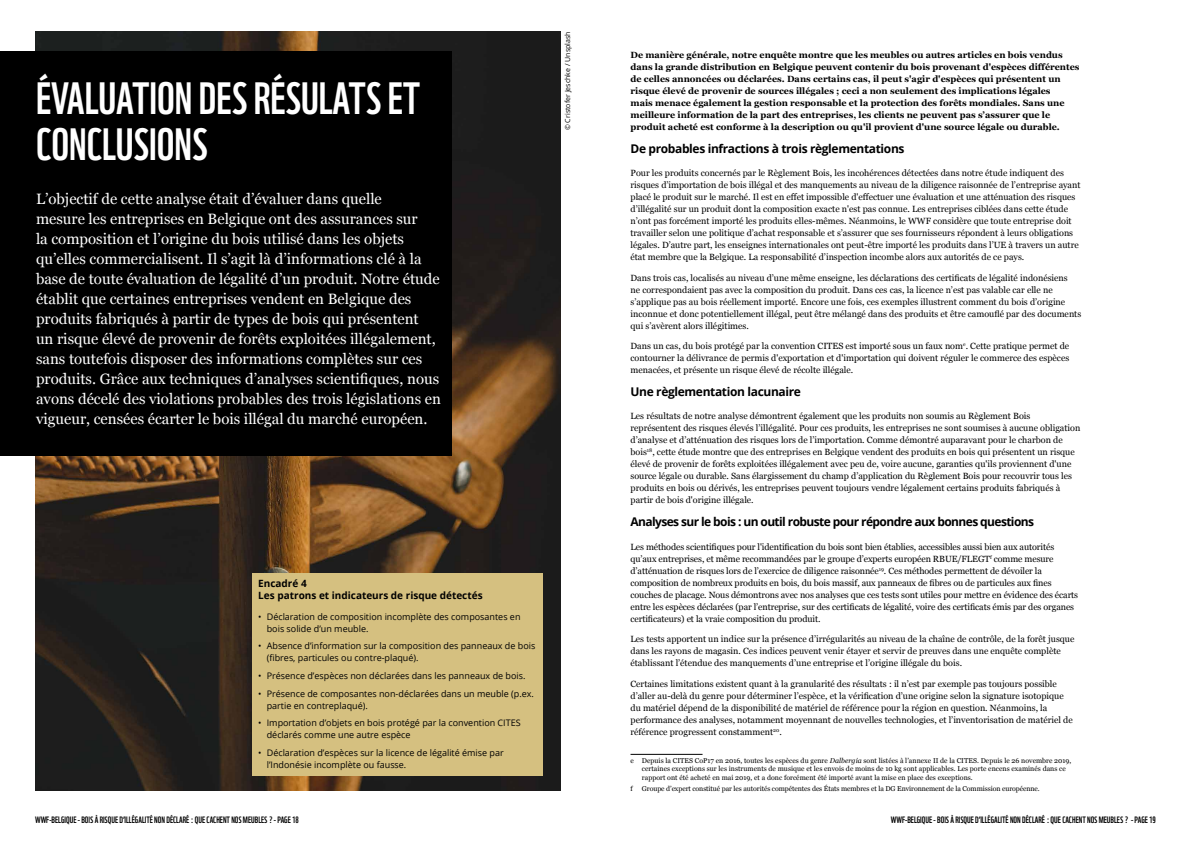
<style>
.page{position:relative;width:1191px;height:842px;background:#fff}
.page>*{position:absolute;margin:0;border:0;box-sizing:border-box;transform-origin:0 0}
.T2{font:44px/46px "WWF";color:#fff}
.Standfirst{font:15px/20px "Georgia";color:#fff}
.T5{font:700 12px "Open Sans";letter-spacing:-.03em;color:#000}
.T5-2{font:700 12px "Open Sans";letter-spacing:-.05em;color:#000}
.Boxed_T{font:700 10px "Open Sans";color:#000}
.BT{font:9px/12px "Georgia";color:#000}
.BT-2{font:700 9px/12px "Georgia";color:#000}
.t1{font:9px/12px "Open Sans";color:#000}
.t2{font:9px "WWF";color:#000}
.Footnotes{font:7px/8.4px "Georgia";letter-spacing:.005em;color:#000}
.t3{font:7px "Open Sans";color:#000}
.s1{font-style:italic}
</style>
<div class="page">
<img style="left:35px;top:31px;width:525px;height:760px">
<div style="left:0;top:51px;width:451px;height:405px;background:#000"></div>
<hr style="left:630px;top:754px;width:72px;height:1px;background:#000">
<div style="left:253px;top:574px;width:290px;height:202px;background:#d5c080"></div>
<p class="T2" style="left:36px;top:71px;width:385px">ÉVALUATION DES RÉSULATS ET<br>CONCLUSIONS</p>
<p class="Standfirst" style="left:36px;top:189px;width:406px">L’objectif de cette analyse était d’évaluer dans quelle<br>mesure les entreprises en Belgique ont des assurances sur<br>la composition et l’origine du bois utilisé dans les objets qu’elles commercialisent. Il s’agit là d’informations clé à la base de toute évaluation de légalité d’un produit. Notre étude établit que certaines entreprises vendent en Belgique des produits fabriqués à partir de types de bois qui présentent<br>un risque élevé de provenir de forêts exploitées illégalement, sans toutefois disposer des informations complètes sur ces produits. Grâce aux techniques d’analyses scientifiques, nous avons décelé des violations probables des trois législations en vigueur, censées écarter le bois illégal du marché européen.</p>
<p class="t3" style="left:563px;top:130px;width:100px;rotate:-90deg">© Cristofer Jeschke / Unsplash</p>
<p class="Boxed_T" style="left:258px;top:576px;width:50px">Encadré 4</p>
<p class="Boxed_T" style="left:258px;top:588px;width:226px">Les patrons et indicateurs de risque détectés</p>
<p class="t1" style="left:267px;top:610px;width:255px;text-indent:-9px">• Déclaration de composition incomplète des composantes en bois solide d’un meuble.</p>
<p class="t1" style="left:267px;top:640px;width:270px;text-indent:-9px">• Absence d’information sur la composition des panneaux de bois (fibres, particules ou contre-plaqué).</p>
<p class="t1" style="left:258px;top:669px;width:269px">• Présence d’espèces non déclarées dans les panneaux de bois.</p>
<p class="t1" style="left:267px;top:687px;width:269px;text-indent:-9px">• Présence de composantes non-déclarées dans un meuble (p.ex. partie en contreplaqué).</p>
<p class="t1" style="left:267px;top:717px;width:255px;text-indent:-9px">• Importation d’objets en bois protégé par la convention CITES déclarés comme une autre espèce</p>
<p class="t1" style="left:267px;top:746px;width:238px;text-indent:-9px">• Déclaration d’espèces sur la licence de légalité émise par l’Indonésie incomplète ou fausse.</p>
<p class="BT-2" style="left:630px;top:48px;width:450px">De manière générale, notre enquête montre que les meubles ou autres articles en bois vendus dans la grande distribution en Belgique peuvent contenir du bois provenant d'espèces différentes de celles annoncées ou déclarées. Dans certains cas, il peut s'agir d'espèces qui présentent un risque élevé de provenir de sources illégales ; ceci a non seulement des implications légales<br>mais menace également la gestion responsable et la protection des forêts mondiales. Sans une meilleure information de la part des entreprises, les clients ne peuvent pas s’assurer que le produit acheté est conforme à la description ou qu'il provient d'une source légale ou durable.</p>
<p class="T5" style="left:630px;top:140px;width:275px">De probables infractions à trois règlementations</p>
<p class="BT" style="left:630px;top:167px;width:451px">Pour les produits concernés par le Règlement Bois, les incohérences détectées dans notre étude indiquent des risques d’importation de bois illégal et des manquements au niveau de la diligence raisonnée de l’entreprise ayant placé le produit sur le marché. Il est en effet impossible d'effectuer une évaluation et une atténuation des risques d’illégalité sur un produit dont la composition exacte n'est pas connue. Les entreprises ciblées dans cette étude n’ont pas forcément importé les produits elles-mêmes. Néanmoins, le WWF considère que toute entreprise doit travailler selon une politique d’achat responsable et s’assurer que ses fournisseurs répondent à leurs obligations légales. D’autre part, les enseignes internationales ont peut-être importé les produits dans l’UE à travers un autre état membre que la Belgique. La responsabilité d’inspection incombe alors aux autorités de ce pays.</p>
<p class="BT" style="left:630px;top:271px;width:452px">Dans trois cas, localisés au niveau d’une même enseigne, les déclarations des certificats de légalité indonésiens<br>ne correspondaient pas avec la composition du produit. Dans ces cas, la licence n’est pas valable car elle ne s’applique pas au bois réellement importé. Encore une fois, ces exemples illustrent comment du bois d’origine inconnue et donc potentiellement illégal, peut être mélangé dans des produits et être camouflé par des documents qui s’avèrent alors illégitimes.</p>
<p class="BT" style="left:630px;top:340px;width:440px;text-align:justify">Dans un cas, du bois protégé par la convention CITES est importé sous un faux nom<sup>e</sup>. Cette pratique permet de contourner la délivrance de permis d'exportation et d'importation qui doivent réguler le commerce des espèces menacées, et présente un risque élevé de récolte illégale.</p>
<p class="T5" style="left:630px;top:383px;width:172px">Une règlementation lacunaire</p>
<p class="BT" style="left:630px;top:410px;width:451px">Les résultats de notre analyse démontrent également que les produits non soumis au Règlement Bois représentent des risques élevés l’illégalité. Pour ces produits, les entreprises ne sont soumises à aucune obligation d’analyse et d’atténuation des risques lors de l’importation. Comme démontré auparavant pour le charbon de bois<sup>18</sup>, cette étude montre que des entreprises en Belgique vendent des produits en bois qui présentent un risque élevé de provenir de forêts exploitées illégalement avec peu de, voire aucune, garanties qu'ils proviennent d'une source légale ou durable. Sans élargissement du champ d’application du Règlement Bois pour recouvrir tous les produits en bois ou dérivés, les entreprises peuvent toujours vendre légalement certains produits fabriqués à partir de bois d'origine illégale.</p>
<p class="T5-2" style="left:630px;top:513px;width:405px">Analyses sur le bois : un outil robuste pour répondre aux bonnes questions</p>
<p class="BT" style="left:630px;top:540px;width:449px">Les méthodes scientifiques pour l'identification du bois sont bien établies, accessibles aussi bien aux autorités qu’aux entreprises, et même recommandées par le groupe d’experts européen RBUE/FLEGT<sup>f</sup> comme mesure d’atténuation de risques lors de l’exercice de diligence raisonnée<sup>19</sup>. Ces méthodes permettent de dévoiler la composition de nombreux produits en bois, du bois massif, aux panneaux de fibres ou de particules aux fines couches de placage. Nous démontrons avec nos analyses que ces tests sont utiles pour mettre en évidence des écarts entre les espèces déclarées (par l’entreprise, sur des certificats de légalité, voire des certificats émis par des organes certificateurs) et la vraie composition du produit.</p>
<p class="BT" style="left:630px;top:633px;width:445px">Les tests apportent un indice sur la présence d’irrégularités au niveau de la chaîne de contrôle, de la forêt jusque dans les rayons de magasin. Ces indices peuvent venir étayer et servir de preuves dans une enquête complète établissant l’étendue des manquements d’une entreprise et l’origine illégale du bois.</p>
<p class="BT" style="left:630px;top:677px;width:444px">Certaines limitations existent quant à la granularité des résultats : il n’est par exemple pas toujours possible d’aller au-delà du genre pour déterminer l’espèce, et la vérification d’une origine selon la signature isotopique du matériel dépend de la disponibilité de matériel de référence pour la région en question. Néanmoins, la performance des analyses, notamment moyennant de nouvelles technologies, et l’inventorisation de matériel de référence progressent constamment<sup>20</sup>.</p>
<p class="Footnotes" style="left:642px;top:756px;width:431px;text-indent:-11px">e Depuis la CITES CoP17 en 2016, toutes les espèces du genre <span class="s1">Dalbergia</span> sont listées à l’annexe II de la CITES. Depuis le 26 novembre 2019, certaines exceptions sur les instruments de musique et les envois de moins de 10 kg sont applicables. Les porte encens examinés dans ce rapport ont été acheté en mai 2019, et a donc forcément été importé avant la mise en place des exceptions.</p>
<p class="Footnotes" style="left:630px;top:784px;width:4px">f</p>
<p class="Footnotes" style="left:642px;top:784px;width:399px">Groupe d’expert constitué par les autorités compétentes des États membres et la DG Environnement de la Commission européenne.</p>
<p class="t2" style="left:35px;top:813px;width:265px">WWF-BELGIQUE - BOIS À RISQUE D’ILLÉGALITÉ NON DÉCLARÉ : QUE CACHENT NOS MEUBLES ? - PAGE 18</p>
<p class="t2" style="left:890px;top:813px;width:267px">WWF-BELGIQUE - BOIS À RISQUE D’ILLÉGALITÉ NON DÉCLARÉ : QUE CACHENT NOS MEUBLES ? - PAGE 19</p>
</div>
